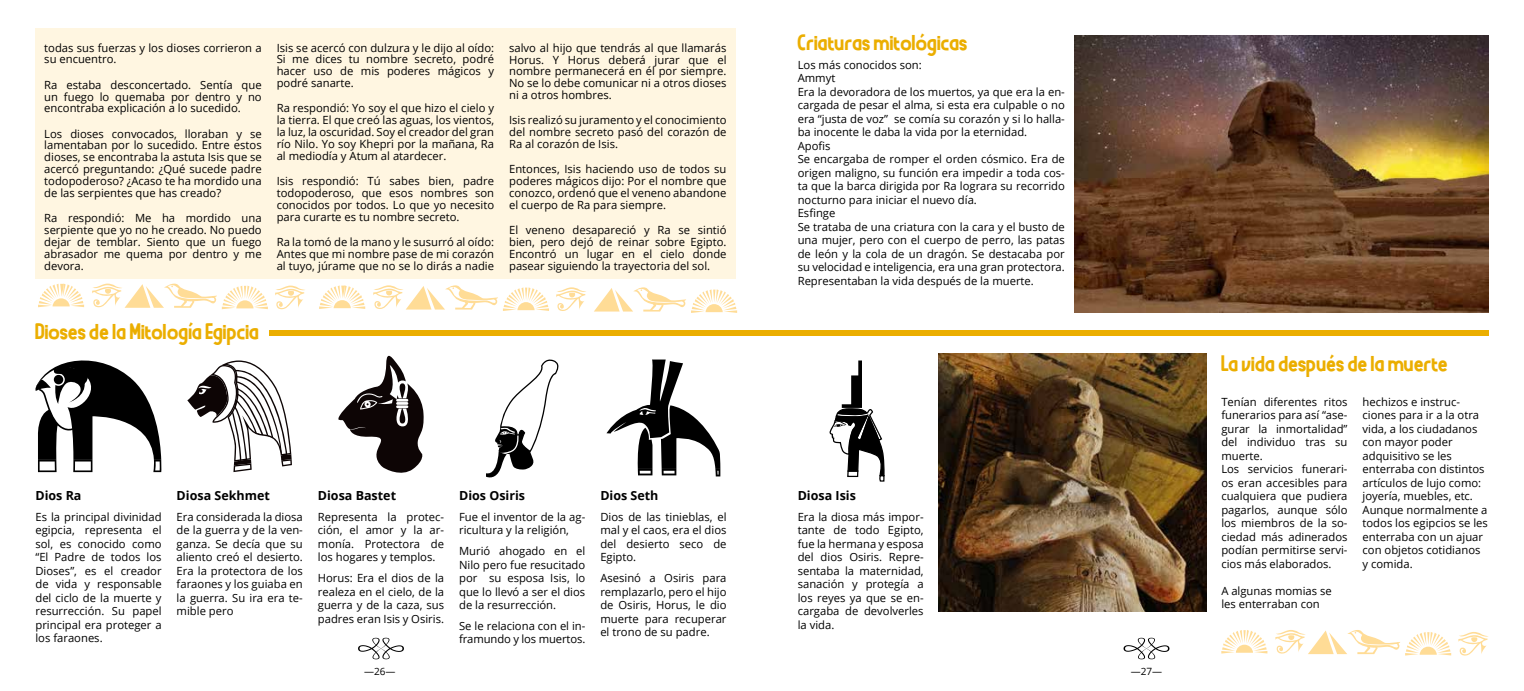
<style>
.page{position:relative;width:1524px;height:691px;background:#fff}
.page>*{position:absolute;margin:0;border:0;box-sizing:border-box;transform-origin:0 0}
.t1{font:13.75px "RONALDIGUJE";color:#ebae00}
.t2{font:700 12.5px "Open Sans";color:#000}
.t3{font:11.25px/13.5px "Open Sans";color:#000;text-align:justify}
.t4{font:10px "Open Sans";color:#000}
</style>
<div class="page">
<div style="left:35px;top:28px;width:700px;height:250px;background:#fff6e1"></div>
<img style="left:1074px;top:35px;width:414px;height:277px">
<div style="left:269px;top:331px;width:1219px;height:5px;background:#ebae00"></div>
<img style="left:939px;top:353px;width:267px;height:258px">
<svg style="left:35px;top:360px;width:126px;height:112px"></svg>
<svg style="left:187px;top:360px;width:105px;height:112px"></svg>
<svg style="left:338px;top:355px;width:86px;height:118px"></svg>
<svg style="left:486px;top:359px;width:73px;height:119px"></svg>
<svg style="left:606px;top:360px;width:114px;height:116px"></svg>
<svg style="left:829px;top:360px;width:56px;height:122px"></svg>
<svg style="left:1221px;top:630px;width:46px;height:24px"></svg>
<svg style="left:1458px;top:632px;width:30px;height:24px"></svg>
<svg style="left:1275px;top:630px;width:176px;height:26px"></svg>
<svg style="left:38px;top:284px;width:46px;height:23px"></svg>
<svg style="left:319px;top:285px;width:46px;height:24px"></svg>
<svg style="left:275px;top:286px;width:30px;height:24px"></svg>
<svg style="left:556px;top:287px;width:30px;height:24px"></svg>
<svg style="left:92px;top:283px;width:176px;height:26px"></svg>
<svg style="left:373px;top:285px;width:176px;height:26px"></svg>
<svg style="left:594px;top:287px;width:143px;height:26px"></svg>
<svg style="left:358px;top:638px;width:46px;height:21px"></svg>
<svg style="left:1123px;top:638px;width:46px;height:21px"></svg>
<p class="t3" style="left:44px;top:41px;width:219px;line-height:11.9px">todas sus fuerzas y los dioses corrieron a su encuentro.</p>
<p class="t3" style="left:44px;top:78px;width:219px;line-height:11.9px">Ra estaba desconcertado. Sentía que un fuego lo quemaba por dentro y no encontraba explicación a lo sucedido.</p>
<p class="t3" style="left:44px;top:127px;width:219px;line-height:11.9px">Los dioses convocados, lloraban y se lamentaban por lo sucedido. Entre estos dioses, se encontraba la astuta Isis que se acercó preguntando: ¿Qué sucede padre todopoderoso? ¿Acaso te ha mordido una de las serpientes que has creado?</p>
<p class="t3" style="left:44px;top:212px;width:219px;line-height:11.9px">Ra respondió: Me ha mordido una serpiente que yo no he creado. No puedo dejar de temblar. Siento que un fuego abrasador me quema por dentro y me devora.</p>
<p class="t3" style="left:277px;top:41px;width:219px;line-height:11.9px">Isis se acercó con dulzura y le dijo al oído:<br>Si me dices tu nombre secreto, podré hacer uso de mis poderes mágicos y podré sanarte.</p>
<p class="t3" style="left:277px;top:102px;width:219px;line-height:11.9px">Ra respondió: Yo soy el que hizo el cielo y la tierra. El que creó las aguas, los vientos, la luz, la oscuridad. Soy el creador del gran río Nilo. Yo soy Khepri por la mañana, Ra al mediodía y Atum al atardecer.</p>
<p class="t3" style="left:277px;top:175px;width:219px;line-height:11.9px">Isis respondió: Tú sabes bien, padre todopoderoso, que esos nombres son conocidos por todos. Lo que yo necesito para curarte es tu nombre secreto.</p>
<p class="t3" style="left:277px;top:236px;width:219px;line-height:11.9px">Ra la tomó de la mano y le susurró al oído:<br>Antes que mi nombre pase de mi corazón al tuyo, júrame que no se lo dirás a nadie</p>
<p class="t3" style="left:509px;top:41px;width:219px;line-height:11.9px">salvo al hijo que tendrás al que llamarás Horus. Y Horus deberá jurar que el nombre permanecerá en él por siempre.<br>No se lo debe comunicar ni a otros dioses ni a otros hombres.</p>
<p class="t3" style="left:509px;top:114px;width:219px;line-height:11.9px">Isis realizó su juramento y el conocimiento del nombre secreto pasó del corazón de Ra al corazón de Isis.</p>
<p class="t3" style="left:509px;top:163px;width:219px;line-height:11.9px">Entonces, Isis haciendo uso de todos su poderes mágicos dijo: Por el nombre que conozco, ordenó que el veneno abandone el cuerpo de Ra para siempre.</p>
<p class="t3" style="left:509px;top:224px;width:219px;line-height:11.9px">El veneno desapareció y Ra se sintió bien, pero dejó de reinar sobre Egipto.<br>Encontró un lugar en el cielo donde pasear siguiendo la trayectoria del sol.</p>
<p class="t1" style="left:35px;top:326px;width:225px">Dioses de la Mitología Egipcia</p>
<p class="t2" style="left:35px;top:487px;width:48px">Dios Ra</p>
<p class="t3" style="left:35px;top:510px;width:128px">Es la principal divinidad egipcia, representa el sol, es conocido como “El Padre de todos los Dioses”, es el creador de vida y responsable del ciclo de la muerte y resurrección. Su papel principal era proteger a los faraones.</p>
<p class="t2" style="left:177px;top:487px;width:95px">Diosa Sekhmet</p>
<p class="t3" style="left:177px;top:510px;width:128px">Era considerada la diosa de la guerra y de la ven&shy;ganza. Se decía que su aliento creó el desierto.<br>Era la protectora de los faraones y los guiaba en la guerra. Su ira era te&shy;mible pero</p>
<p class="t2" style="left:318px;top:487px;width:80px">Diosa Bastet</p>
<p class="t3" style="left:318px;top:510px;width:128px">Representa la protec&shy;ción, el amor y la ar&shy;monía. Protectora de los hogares y templos.</p>
<p class="t3" style="left:318px;top:571px;width:128px">Horus: Era el dios de la realeza en el cielo, de la guerra y de la caza, sus padres eran Isis y Osiris.</p>
<p class="t2" style="left:459px;top:487px;width:67px">Dios Osiris</p>
<p class="t3" style="left:459px;top:510px;width:128px">Fue el inventor de la ag&shy;ricultura y la religión,</p>
<p class="t3" style="left:459px;top:544px;width:128px">Murió ahogado en el Nilo pero fue resucitado por su esposa Isis, lo que lo llevó a ser el dios de la resurrección.</p>
<p class="t3" style="left:459px;top:618px;width:128px">Se le relaciona con el in&shy;framundo y los muertos.</p>
<p class="t2" style="left:600px;top:487px;width:60px">Dios Seth</p>
<p class="t3" style="left:600px;top:510px;width:128px">Dios de las tinieblas, el mal y el caos, era el dios del desierto seco de Egipto.</p>
<p class="t3" style="left:600px;top:571px;width:128px">Asesinó a Osiris para remplazarlo, pero el hijo de Osiris, Horus, le dio muerte para recuperar el trono de su padre.</p>
<p class="t1" style="left:798px;top:38px;width:172px">Criaturas mitológicas</p>
<p class="t3" style="left:798px;top:58px;width:269px;text-align:left">Los más conocidos son:<br>Ammyt<br>Era la devoradora de los muertos, ya que era la en&shy;cargada de pesar el alma, si esta era culpable o no era “justa de voz” se comía su corazón y si lo halla&shy;ba inocente le daba la vida por la eternidad.<br>Apofis<br>Se encargaba de romper el orden cósmico. Era de origen maligno, su función era impedir a toda cos&shy;ta que la barca dirigida por Ra lograra su recorrido nocturno para iniciar el nuevo día.<br>Esfinge<br>Se trataba de una criatura con la cara y el busto de una mujer, pero con el cuerpo de perro, las patas de león y la cola de un dragón. Se destacaba por su velocidad e inteligencia, era una gran protectora.<br>Representaban la vida después de la muerte.</p>
<p class="t2" style="left:798px;top:487px;width:60px">Diosa Isis</p>
<p class="t3" style="left:798px;top:510px;width:127px">Era la diosa más impor&shy;tante de todo Egipto, fue la hermana y esposa del dios Osiris. Repre&shy;sentaba la maternidad, sanación y protegía a los reyes ya que se en&shy;cargaba de devolverles la vida.</p>
<p class="t4" style="left:364px;top:664px;width:33px">—26—</p>
<p class="t4" style="left:1131px;top:664px;width:33px">—27—</p>
<p class="t1" style="left:1221px;top:358px;width:228px">La vida después de la muerte</p>
<p class="t3" style="left:1221px;top:395px;width:128px;text-align:left">Tenían diferentes ritos funerarios para así “ase&shy;gurar la inmortalidad” del individuo tras su muerte.<br>Los servicios funerari&shy;os eran accesibles para cualquiera que pudiera pagarlos, aunque sólo los miembros de la so&shy;ciedad más adinerados podían permitirse servi&shy;cios más elaborados.</p>
<p class="t3" style="left:1221px;top:584px;width:112px">A algunas momias se les enterraban con</p>
<p class="t3" style="left:1362px;top:395px;width:127px;text-align:left">hechizos e instruc&shy;ciones para ir a la otra vida, a los ciudadanos con mayor poder adquisitivo se les enterraba con distintos artículos de lujo como: joyería, muebles, etc.<br>Aunque normalmente a todos los egipcios se les enterraba con un ajuar con objetos cotidianos y comida.</p>
</div>
